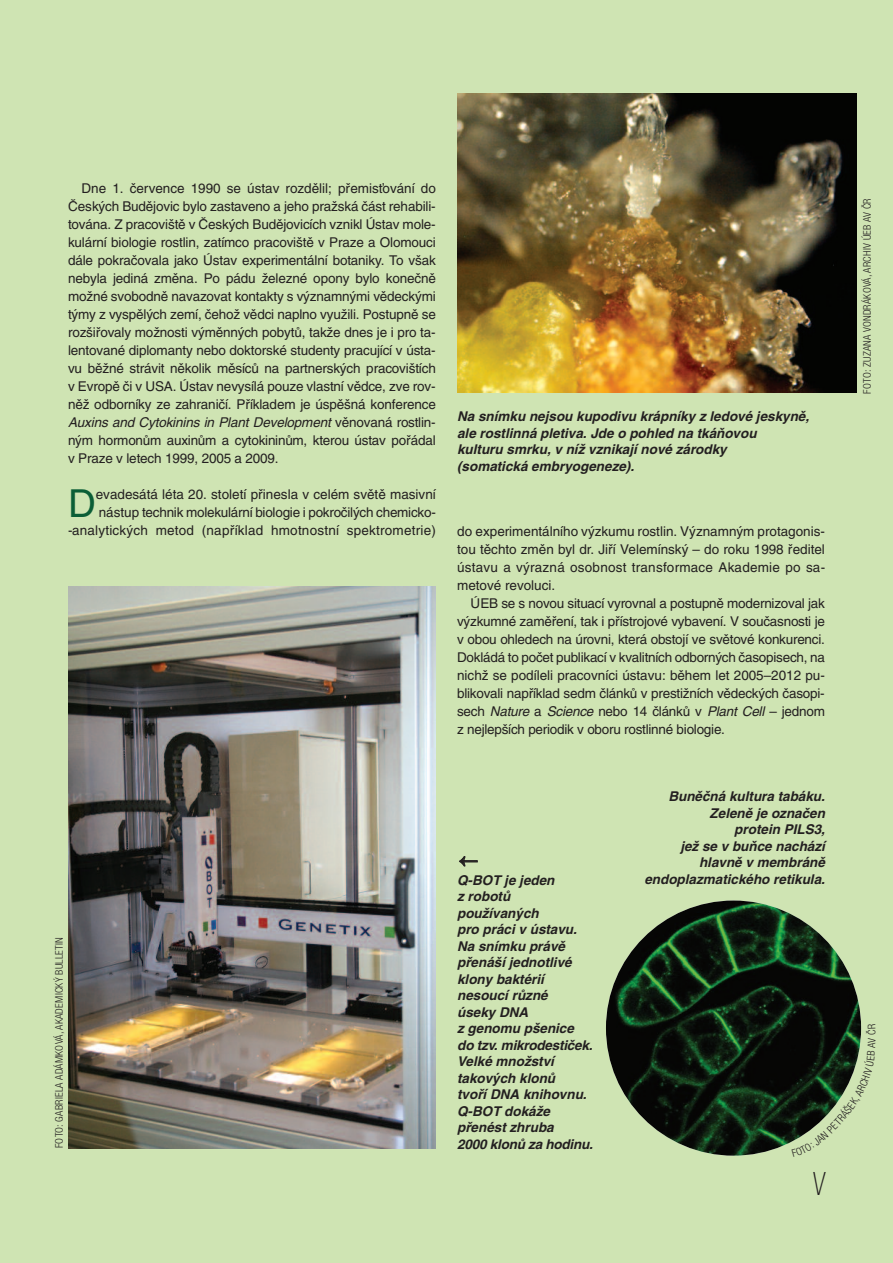
<style>
.page{position:relative;width:893px;height:1263px;background:#cfe4b3}
.page>*{position:absolute;margin:0;border:0;box-sizing:border-box;transform-origin:0 0}
.t1{font:38.55px "Helvetica CE";color:#0b5e36}
.t2{font:34.5px "Itc Eras CE";color:#231f20;scale:.55 1}
.t3{font:italic 700 30px "Letter Gothic Std";color:#231f20}
.t4{font:13.5px/18px "Helvetica CE";color:#231f20;text-align:justify}
.t5{font:italic 700 13.5px/16.5px "Helvetica CE";color:#231f20}
.t6{font:300 condensed 10.5px "Helvetica NCE";letter-spacing:.02em;color:#231f20}
.s1{font-style:italic}
</style>
<div class="page">
<img style="left:606px;top:900px;width:255px;height:256px;border-radius:50%">
<img style="left:68px;top:587px;width:368px;height:561px">
<img style="left:457px;top:94px;width:400px;height:299px">
<svg style="left:792px;top:1038px;width:69px;height:104px"></svg>
<p class="t4" style="left:68px;top:180px;width:369px;text-indent:14px">Dne 1. července 1990 se ústav rozdělil; přemisťování do Českých Budějovic bylo zastaveno a jeho pražská část rehabili&shy;tována. Z pracoviště v Českých Budějovicích vznikl Ústav mole&shy;kulární biologie rostlin, zatímco pracoviště v Praze a Olomouci dále pokračovala jako Ústav experimentální botaniky. To však nebyla jediná změna. Po pádu železné opony bylo konečně možné svobodně navazovat kontakty s významnými vědeckými týmy z vyspělých zemí, čehož vědci naplno využili. Postupně se rozšiřovaly možnosti výměnných pobytů, takže dnes je i pro ta&shy;lentované diplomanty nebo doktorské studenty pracující v ústa&shy;vu běžné strávit několik měsíců na partnerských pracovištích v Evropě či v USA. Ústav nevysílá pouze vlastní vědce, zve rov&shy;něž odborníky ze zahraničí. Příkladem je úspěšná konference <span class="s1">Auxins and Cytokinins in Plant Development</span> věnovaná rostlin&shy;ným hormonům auxinům a cytokininům, kterou ústav pořádal v Praze v letech 1999, 2005 a 2009.</p>
<h1 class="t1" style="left:68px;top:489px;width:29px">D</h1>
<p class="t4" style="left:68px;top:486px;width:369px;text-align:right">evadesátá léta 20. století přinesla v celém světě masivní nástup technik molekulární biologie i pokročilých chemicko--analytických metod (například hmotnostní spektrometrie)</p>
<p class="t5" style="left:457px;top:409px;width:353px">Na snímku nejsou kupodivu krápníky z ledové jeskyně, ale rostlinná pletiva. Jde o pohled na tkáňovou<br>kulturu smrku, v níž vznikají nové zárodky<br>(somatická embryogeneze).</p>
<p class="t4" style="left:457px;top:523px;width:370px">do experimentálního výzkumu rostlin. Významným protagonis&shy;tou těchto změn byl dr. Jiří Velemínský – do roku 1998 ředitel ústavu a výrazná osobnost transformace Akademie po sa&shy;metové revoluci.</p>
<p class="t4" style="left:457px;top:595px;width:369px;text-indent:13px">ÚEB se s novou situací vyrovnal a postupně modernizoval jak výzkumné zaměření, tak i přístrojové vybavení. V současnosti je v obou ohledech na úrovni, která obstojí ve světové konkurenci.<br>Dokládá to počet publikací v kvalitních odborných časopisech, na nichž se podíleli pracovníci ústavu: během let 2005–2012 pu&shy;blikovali například sedm článků v prestižních vědeckých časopi&shy;sech <span class="s1">Nature</span> a <span class="s1">Science</span> nebo 14 článků v <span class="s1">Plant Cell</span> – jednom z nejlepších periodik v oboru rostlinné biologie.</p>
<p class="t6" style="left:53px;top:1148px;width:213px;rotate:-90deg">FOTO: GABRIELA ADÁMKOVÁ, AKADEMICKÝ BULLETIN</p>
<h3 class="t3" style="left:458px;top:848px;width:19px">←</h3>
<p class="t5" style="left:457px;top:873px;width:137px">Q-BOT je jeden<br>z robotů používaných<br>pro práci v ústavu.<br>Na snímku právě přenáší jednotlivé klony baktérií nesoucí různé<br>úseky DNA<br>z genomu pšenice do tzv. mikrodestiček.<br>Velké množství takových klonů<br>tvoří DNA knihovnu.<br>Q-BOT dokáže přenést zhruba<br>2000 klonů za hodinu.</p>
<p class="t5" style="left:644px;top:789px;width:182px;text-align:right">Buněčná kultura tabáku.<br>Zeleně je označen<br>protein PILS3,<br>jež se v buňce nachází hlavně v membráně endoplazmatického retikula.</p>
<h2 class="t2" style="left:813px;top:1172px;width:23px">V</h2>
<p class="t6" style="left:861px;top:394px;width:196px;rotate:-90deg">FOTO: ZUZANA VONDRÁKOVÁ, ARCHIV ÚEB AV ČR</p>
<p class="t6" style="left:866px;top:1035px;width:7px;rotate:-90deg">Č</p>
</div>
